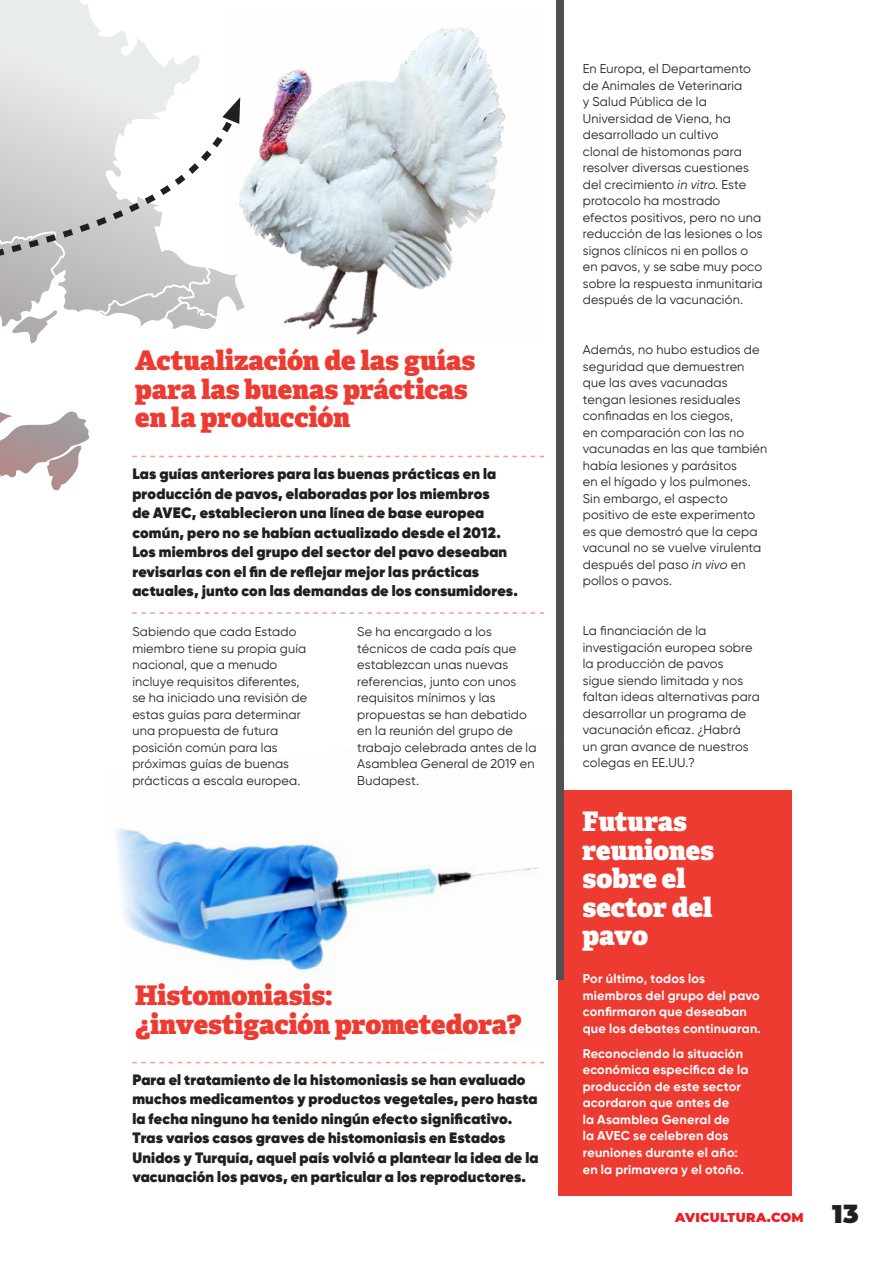
<style>
.page{position:relative;width:893px;height:1263px;background:#fff}
.page>*{position:absolute;margin:0;border:0;box-sizing:border-box;transform-origin:0 0}
.Titulo{font:800 27px/28.5px "Adelle";letter-spacing:-.005em;color:#ee3b32}
.Titulo-2{font:800 27px/28.5px "Adelle";letter-spacing:-.005em;color:#fff}
.Texto_básico{font:800 15px/19.5px "Gilroy";letter-spacing:.01em;color:#231f20}
.Texto_básico-2{font:12.75px/16.5px "Gilroy";letter-spacing:.015em;color:#231f20}
.Texto_básico-3{font:700 12.75px/16.5px "Gilroy";letter-spacing:.015em;color:#fff}
.t1{font:900 12.75px "Montserrat";letter-spacing:.02em;color:#ee1d23}
.s1{font-style:italic}
.s2{font-size:25.5px;color:#231f20}
</style>
<div class="page">
<svg style="left:0;top:0;width:200px;height:103px"></svg>
<img style="left:116px;top:726px;width:480px;height:338px">
<div style="left:558px;top:791px;width:234px;height:405px;background:#ee3b32"></div>
<img style="left:240px;top:27px;width:266px;height:308px">
<svg style="left:243px;top:456px;width:301px;height:1px"></svg>
<svg style="left:132px;top:1062px;width:412px;height:1px"></svg>
<svg style="left:132px;top:612px;width:412px;height:2px"></svg>
<svg style="left:0;top:103px;width:243px;height:388px"></svg>
<svg style="left:222px;top:97px;width:18px;height:27px"></svg>
<div style="left:557px;top:0;width:7px;height:980px;background:#505052"></div>
<p class="Titulo" style="left:135px;top:346px;width:342px">Actualización de las guías para las buenas prácticas en la producción</p>
<p class="Texto_básico" style="left:132px;top:464px;width:387px">Las guías anteriores para las buenas prácticas en la producción de pavos, elaboradas por los miembros<br>de AVEC, establecieron una línea de base europea común, pero no se habían actualizado desde el 2012.<br>Los miembros del grupo del sector del pavo deseaban revisarlas con el fin de reflejar mejor las prácticas actuales, junto con las demandas de los consumidores.</p>
<p class="Texto_básico-2" style="left:132px;top:623px;width:176px">Sabiendo que cada Estado miembro tiene su propia guía nacional, que a menudo incluye requisitos diferentes, se ha iniciado una revisión de estas guías para determinar una propuesta de futura posición común para las próximas guías de buenas prácticas a escala europea.</p>
<p class="Texto_básico-2" style="left:357px;top:623px;width:181px">Se ha encargado a los técnicos de cada país que establezcan unas nuevas referencias, junto con unos requisitos mínimos y las propuestas se han debatido en la reunión del grupo de trabajo celebrada antes de la<br>Asamblea General de 2019 en<br>Budapest.</p>
<p class="Titulo" style="left:135px;top:981px;width:388px">Histomoniasis: ¿investigación prometedora?</p>
<p class="Texto_básico" style="left:132px;top:1069px;width:408px">Para el tratamiento de la histomoniasis se han evaluado muchos medicamentos y productos vegetales, pero hasta la fecha ninguno ha tenido ningún efecto significativo.<br>Tras varios casos graves de histomoniasis en Estados Unidos y Turquía, aquel país volvió a plantear la idea de la vacunación los pavos, en particular a los reproductores.</p>
<p class="Texto_básico-2" style="left:583px;top:60px;width:181px">En Europa, el Departamento de Animales de Veterinaria<br>y Salud Pública de la<br>Universidad de Viena, ha desarrollado un cultivo<br>clonal de histomonas para resolver diversas cuestiones del crecimiento <span class="s1">in vitro</span>. Este protocolo ha mostrado efectos positivos, pero no una reducción de las lesiones o los signos clínicos ni en pollos o en pavos, y se sabe muy poco sobre la respuesta inmunitaria después de la vacunación.</p>
<p class="Texto_básico-2" style="left:583px;top:341px;width:186px">Además, no hubo estudios de seguridad que demuestren que las aves vacunadas tengan lesiones residuales confinadas en los ciegos,<br>en comparación con las no vacunadas en las que también había lesiones y parásitos<br>en el hígado y los pulmones.<br>Sin embargo, el aspecto positivo de este experimento es que demostró que la cepa vacunal no se vuelve virulenta después del paso <span class="s1">in vivo</span> en pollos o pavos.</p>
<p class="Texto_básico-2" style="left:583px;top:622px;width:179px">La financiación de la investigación europea sobre la producción de pavos<br>sigue siendo limitada y nos faltan ideas alternativas para desarrollar un programa de vacunación eficaz. ¿Habrá<br>un gran avance de nuestros colegas en EE.UU.?</p>
<p class="Titulo-2" style="left:583px;top:807px;width:133px">Futuras reuniones sobre el sector del pavo</p>
<p class="Texto_básico-3" style="left:583px;top:971px;width:180px">Por último, todos los miembros del grupo del pavo confirmaron que deseaban que los debates continuaran.</p>
<p class="Texto_básico-3" style="left:583px;top:1045px;width:167px">Reconociendo la situación económica específica de la producción de este sector acordaron que antes de<br>la Asamblea General de<br>la AVEC se celebren dos reuniones durante el año: en la primavera y el otoño.</p>
<p class="t1" style="left:675px;top:1208px;width:185px">AVICULTURA.COM <span class="s2">13</span></p>
</div>
